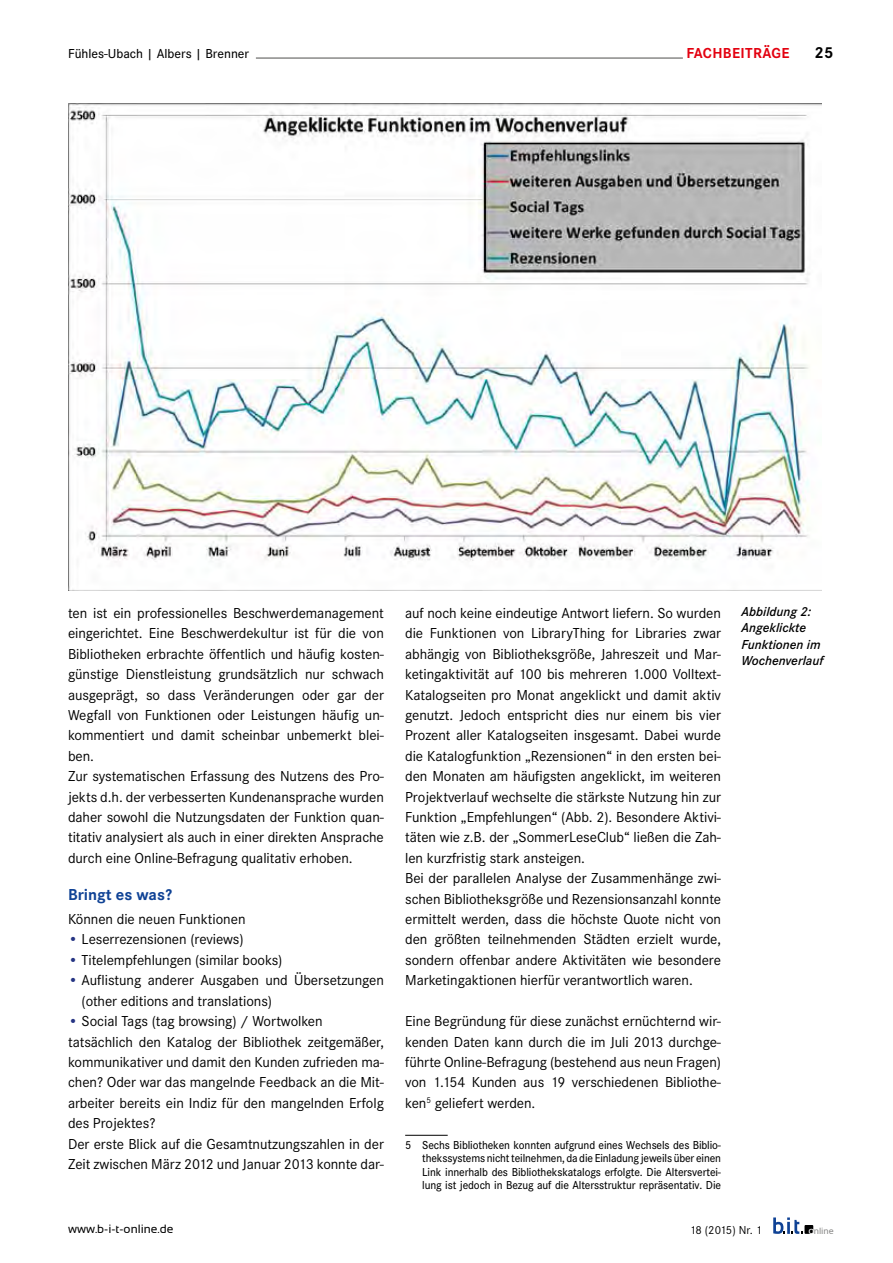
<style>
.page{position:relative;width:893px;height:1263px;background:#fff}
.page>*{position:absolute;margin:0;border:0;box-sizing:border-box;transform-origin:0 0}
.t1{font:700 16.5px "Corporate S";color:#0f4295}
.t2{font:700 16.5px "Corporate S";color:#000}
.t3{font:15px/20.4px "Corporate S";letter-spacing:-.005em;color:#000}
.t4{font:700 15px "Corporate S";color:#e3000f}
.t5{font:italic 600 13.5px/16.5px "Corporate S";color:#000}
.t6{font:500 13.5px "Corporate S";color:#000}
.t7{font:500 12px/13.5px "Corporate S";letter-spacing:-.01em;color:#000;text-align:justify;scale:.95 1}
.t8{font:12px "Sansation";color:#000}
.t9{font:12px "Corporate S";letter-spacing:-.05em;color:#000}
.t10{font:9px "Sansation";color:#878786}
.s1{color:#253483}
.s2{font-size:10.05px;color:#fff}
</style>
<div class="page">
<svg style="left:773px;top:1217px;width:40px;height:17px"></svg>
<hr style="left:256px;top:57px;width:427px;height:2px;background:#878786">
<hr style="left:405px;top:1135px;width:43px;height:1px;background:#000">
<img style="left:69px;top:103px;width:753px;height:488px">
<p class="t6" style="left:68px;top:46px;width:183px">Fühles-Ubach | Albers | Brenner</p>
<p class="t4" style="left:686px;top:44px;width:105px">fach beiträg e</p>
<p class="t2" style="left:815px;top:43px;width:20px">25</p>
<p class="t3" style="left:68px;top:603px;width:317px">ten ist ein professionelles Beschwerdemanagement eingerichtet. Eine Beschwerdekultur ist für die von Bibliotheken erbrachte öffentlich und häufig kosten&shy;günstige Dienstleistung grundsätzlich nur schwach ausgeprägt, so dass Veränderungen oder gar der Wegfall von Funktionen oder Leistungen häufig un&shy;kommentiert und damit scheinbar unbemerkt blei&shy;ben.<br>Zur systematischen Erfassung des Nutzens des Pro&shy;jekts d.h. der verbesserten Kundenansprache wurden daher sowohl die Nutzungsdaten der Funktion quan&shy;titativ analysiert als auch in einer direkten Ansprache durch eine Online-Befragung qualitativ erhoben.</p>
<p class="t1" style="left:68px;top:885px;width:105px">Bringt es was?</p>
<p class="t3" style="left:68px;top:909px;width:179px">Können die neuen Funktionen</p>
<p class="t3" style="left:68px;top:929px;width:177px"><span class="s1">•</span> Leserrezensionen (reviews)</p>
<p class="t3" style="left:68px;top:950px;width:216px"><span class="s1">•</span> Titelempfehlungen (similar books)</p>
<p class="t3" style="left:82px;top:970px;width:304px;text-indent:-14px"><span class="s1">•</span> Auflistung anderer Ausgaben und Übersetzungen (other editions and translations)</p>
<p class="t3" style="left:68px;top:1011px;width:317px"><span class="s1">•</span> Social Tags (tag browsing) / Wortwolken tatsächlich den Katalog der Bibliothek zeitgemäßer, kommunikativer und damit den Kunden zufrieden ma&shy;chen? Oder war das mangelnde Feedback an die Mit&shy;arbeiter bereits ein Indiz für den mangelnden Erfolg des Projektes?<br>Der erste Blick auf die Gesamtnutzungszahlen in der Zeit zwischen März 2012 und Januar 2013 konnte dar-</p>
<p class="t3" style="left:405px;top:603px;width:317px">auf noch keine eindeutige Antwort liefern. So wurden die Funktionen von LibraryThing for Libraries zwar abhängig von Bibliotheksgröße, Jahreszeit und Mar&shy;ketingaktivität auf 100 bis mehreren 1.000 Volltext-Katalogseiten pro Monat angeklickt und damit aktiv genutzt. Jedoch entspricht dies nur einem bis vier Prozent aller Katalogseiten insgesamt. Dabei wurde die Katalogfunktion „Rezensionen“ in den ersten bei&shy;den Monaten am häufigsten angeklickt, im weiteren Projektverlauf wechselte die stärkste Nutzung hin zur Funktion „Empfehlungen“ (Abb. 2). Besondere Aktivi&shy;täten wie z.B. der „SommerLeseClub“ ließen die Zah&shy;len kurzfristig stark ansteigen.<br>Bei der parallelen Analyse der Zusammenhänge zwi&shy;schen Bibliotheksgröße und Rezensionsanzahl konnte ermittelt werden, dass die höchste Quote nicht von den größten teilnehmenden Städten erzielt wurde, sondern offenbar andere Aktivitäten wie besondere Marketingaktionen hierfür verantwortlich waren.</p>
<p class="t3" style="left:405px;top:1011px;width:317px;text-align:justify">Eine Begründung für diese zunächst ernüchternd wir&shy;kenden Daten kann durch die im Juli 2013 durchge&shy;führte Online-Befragung (bestehend aus neun Fragen) von 1.154 Kunden aus 19 verschiedenen Bibliothe&shy;ken<sup>5</sup> geliefert werden.</p>
<p class="t7" style="left:422px;top:1138px;width:316px;text-indent:-17px">5 Sechs Bibliotheken konnten aufgrund eines Wechsels des Biblio&shy;thekssystems nicht teilnehmen, da die Einladung jeweils über einen Link innerhalb des Bibliothekskatalogs erfolgte. Die Altersvertei&shy;lung ist jedoch in Bezug auf die Altersstruktur repräsentativ. Die</p>
<p class="t5" style="left:742px;top:603px;width:83px">Abbildung 2:<br>Angeklickte<br>Funktionen im<br>Wochenverlauf</p>
<p class="t8" style="left:68px;top:1222px;width:107px">www.b-i-t-online.de</p>
<p class="t9" style="left:690px;top:1223px;width:74px">18 (2015) Nr. 1</p>
<p class="t10" style="left:808px;top:1225px;width:27px"><span class="s2">o</span>nline</p>
</div>
